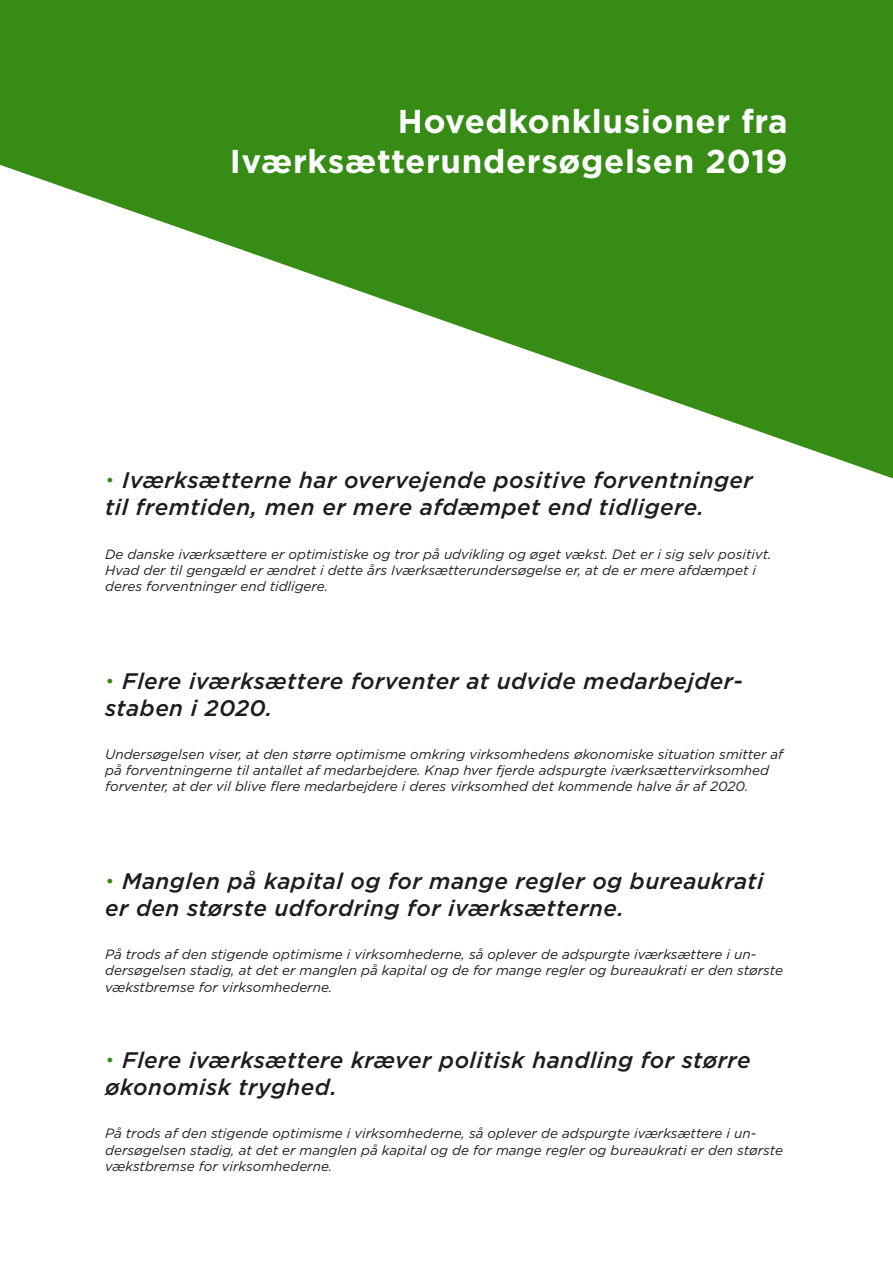
<style>
.page{position:relative;width:893px;height:1263px;background:#fff}
.page>*{position:absolute;margin:0;border:0;box-sizing:border-box;transform-origin:0 0}
.t1{font:700 33px "Gotham";letter-spacing:.02em;color:#fff}
.t2{font:italic 500 22.5px/27px "Gotham";letter-spacing:.02em;color:#1d1d1b}
.t3{font:italic 500 22.5px/27px "Gotham";letter-spacing:.02em;color:#1d1d1d}
.t4{font:italic 13.5px/16.2px "Gotham";color:#1d1d1d}
.t5{font:italic 13.5px/16.2px "Gotham";color:#1d1d1b}
.s1{font-weight:100;font-style:normal;color:#368c15}
</style>
<div class="page">
<svg style="left:0;top:0;width:893px;height:478px;fill:#368c15"></svg>
<p class="t1" style="left:398px;top:99px;width:391px">Hovedkonklusioner fra</p>
<p class="t1" style="left:230px;top:139px;width:559px">Iværksætterundersøgelsen 2019</p>
<p class="t2" style="left:105px;top:467px;width:649px"><span class="s1">•</span> Iværksætterne har overvejende positive forventninger</p>
<p class="t2" style="left:105px;top:494px;width:600px">til fremtiden, men er mere afdæmpet end tidligere.</p>
<p class="t5" style="left:105px;top:545px;width:668px">De danske iværksættere er optimistiske og tror på udvikling og øget vækst. Det er i sig selv positivt.<br>Hvad der til gengæld er ændret i dette års Iværksætterundersøgelse er, at de er mere afdæmpet i deres forventninger end tidligere.</p>
<p class="t3" style="left:105px;top:667px;width:639px"><span class="s1">•</span> Flere iværksættere forventer at udvide medarbejder-</p>
<p class="t3" style="left:105px;top:694px;width:169px">staben i 2020.</p>
<p class="t4" style="left:105px;top:746px;width:680px">Undersøgelsen viser, at den større optimisme omkring virksomhedens økonomiske situation smitter af på forventningerne til antallet af medarbejdere. Knap hver fjerde adspurgte iværksættervirksomhed forventer, at der vil blive flere medarbejdere i deres virksomhed det kommende halve år af 2020.</p>
<p class="t2" style="left:105px;top:867px;width:660px"><span class="s1">•</span> Manglen på kapital og for mange regler og bureaukrati er den største udfordring for iværksætterne.</p>
<p class="t5" style="left:105px;top:946px;width:679px">På trods af den stigende optimisme i virksomhederne, så oplever de adspurgte iværksættere i un&shy;dersøgelsen stadig, at det er manglen på kapital og de for mange regler og bureaukrati er den største vækstbremse for virksomhederne.</p>
<p class="t3" style="left:105px;top:1046px;width:647px"><span class="s1">•</span> Flere iværksættere kræver politisk handling for større økonomisk tryghed.</p>
<p class="t4" style="left:105px;top:1125px;width:679px">På trods af den stigende optimisme i virksomhederne, så oplever de adspurgte iværksættere i un&shy;dersøgelsen stadig, at det er manglen på kapital og de for mange regler og bureaukrati er den største vækstbremse for virksomhederne.</p>
</div>
